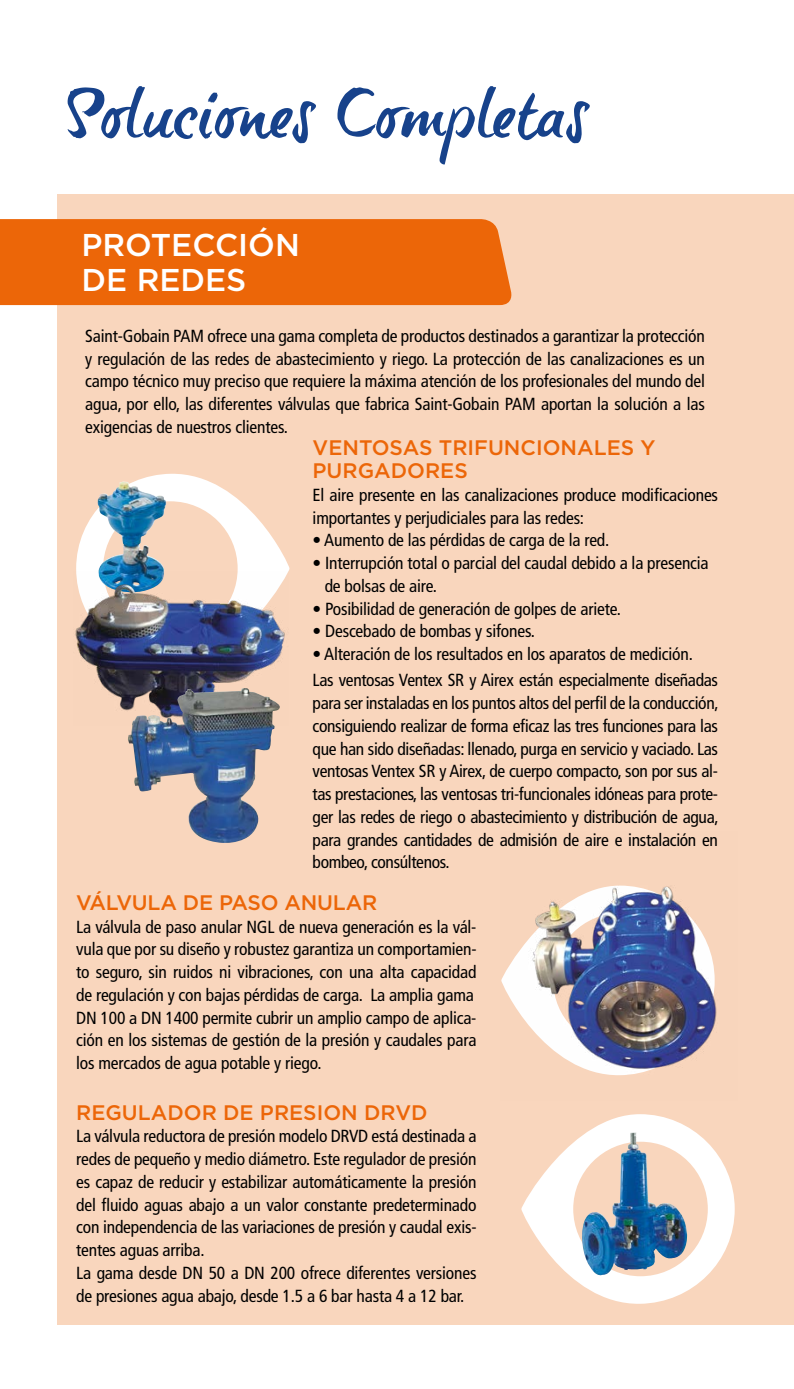
<style>
.page{position:relative;width:794px;height:1389px;background:#fff}
.page>*{position:absolute;margin:0;border:0;box-sizing:border-box;transform-origin:0 0}
.t1{font:500 31.5px/35px "Gotham";color:#fff}
.t2{font:500 21px/22.8px "Gotham";color:#ec6608}
.t3{font:condensed 17.5px/22.8px "Frutiger LT Std";letter-spacing:-.01em;color:#000}
</style>
<div class="page">
<hr style="left:0;top:194px;width:1px;height:1131px;background:#0095d4">
<div style="left:58px;top:194px;width:736px;height:1131px;background:#f9d6bd"></div>
<svg style="left:76px;top:473px;width:213px;height:98px"></svg>
<svg style="left:521px;top:1114px;width:213px;height:190px"></svg>
<div style="left:0;top:219px;width:512px;height:86px;background:#ec6608"></div>
<img style="left:106px;top:482px;width:17px;height:14px">
<img style="left:75px;top:571px;width:214px;height:140px">
<svg style="left:67px;top:86px;width:523px;height:79px"></svg>
<img style="left:128px;top:688px;width:154px;height:155px">
<img style="left:580px;top:1133px;width:109px;height:145px">
<img style="left:501px;top:885px;width:216px;height:191px">
<h1 class="t1" style="left:81px;top:227px;width:220px">PROTECCIÓN<br>DE REDES</h1>
<p class="t3" style="left:85px;top:324px;width:621px;text-align:justify">Saint-Gobain PAM ofrece una gama completa de productos destinados a garantizar la protección y regulación de las redes de abastecimiento y riego. La protección de las canalizaciones es un campo técnico muy preciso que requiere la máxima atención de los profesionales del mundo del agua, por ello, las diferentes válvulas que fabrica Saint-Gobain PAM aportan la solución a las exigencias de nuestros clientes.</p>
<p class="t2" style="left:313px;top:436px;width:344px">VENTOSAS TRIFUNCIONALES Y<br>PURGADORES</p>
<p class="t3" style="left:313px;top:484px;width:407px">El aire presente en las canalizaciones produce modificaciones importantes y perjudiciales para las redes:</p>
<p class="t3" style="left:313px;top:529px;width:298px">• Aumento de las pérdidas de carga de la red.</p>
<p class="t3" style="left:325px;top:552px;width:385px;text-indent:-12px">• Interrupción total o parcial del caudal debido a la presencia de bolsas de aire.</p>
<p class="t3" style="left:313px;top:597px;width:310px">• Posibilidad de generación de golpes de ariete.</p>
<p class="t3" style="left:313px;top:620px;width:224px">• Descebado de bombas y sifones.</p>
<p class="t3" style="left:313px;top:641px;width:407px;line-height:26.2px">• Alteración de los resultados en los aparatos de medición.<br>Las ventosas Ventex SR y Airex están especialmente diseñadas</p>
<p class="t3" style="left:313px;top:692px;width:407px;text-align:justify">para ser instaladas en los puntos altos del perfil de la conducción, consiguiendo realizar de forma eficaz las tres funciones para las que han sido diseñadas: llenado, purga en servicio y vaciado. Las ventosas Ventex SR y Airex, de cuerpo compacto, son por sus al&shy;tas prestaciones, las ventosas tri-funcionales idóneas para prote&shy;ger las redes de riego o abastecimiento y distribución de agua, para grandes cantidades de admisión de aire e instalación en bombeo, consúltenos.</p>
<p class="t2" style="left:76px;top:891px;width:303px">VÁLVULA DE PASO ANULAR</p>
<p class="t3" style="left:76px;top:915px;width:402px">La válvula de paso anular NGL de nueva generación es la vál&shy;vula que por su diseño y robustez garantiza un comportamien&shy;to seguro, sin ruidos ni vibraciones, con una alta capacidad de regulación y con bajas pérdidas de carga. La amplia gama DN 100 a DN 1400 permite cubrir un amplio campo de aplica&shy;ción en los sistemas de gestión de la presión y caudales para los mercados de agua potable y riego.</p>
<p class="t2" style="left:76px;top:1100px;width:353px">REGULADOR DE PRESION DRVD</p>
<p class="t3" style="left:76px;top:1125px;width:402px">La válvula reductora de presión modelo DRVD está destinada a redes de pequeño y medio diámetro. Este regulador de presión es capaz de reducir y estabilizar automáticamente la presión del fluido aguas abajo a un valor constante predeterminado con independencia de las variaciones de presión y caudal exis&shy;tentes aguas arriba.<br>La gama desde DN 50 a DN 200 ofrece diferentes versiones de presiones agua abajo, desde 1.5 a 6 bar hasta 4 a 12 bar.</p>
</div>
